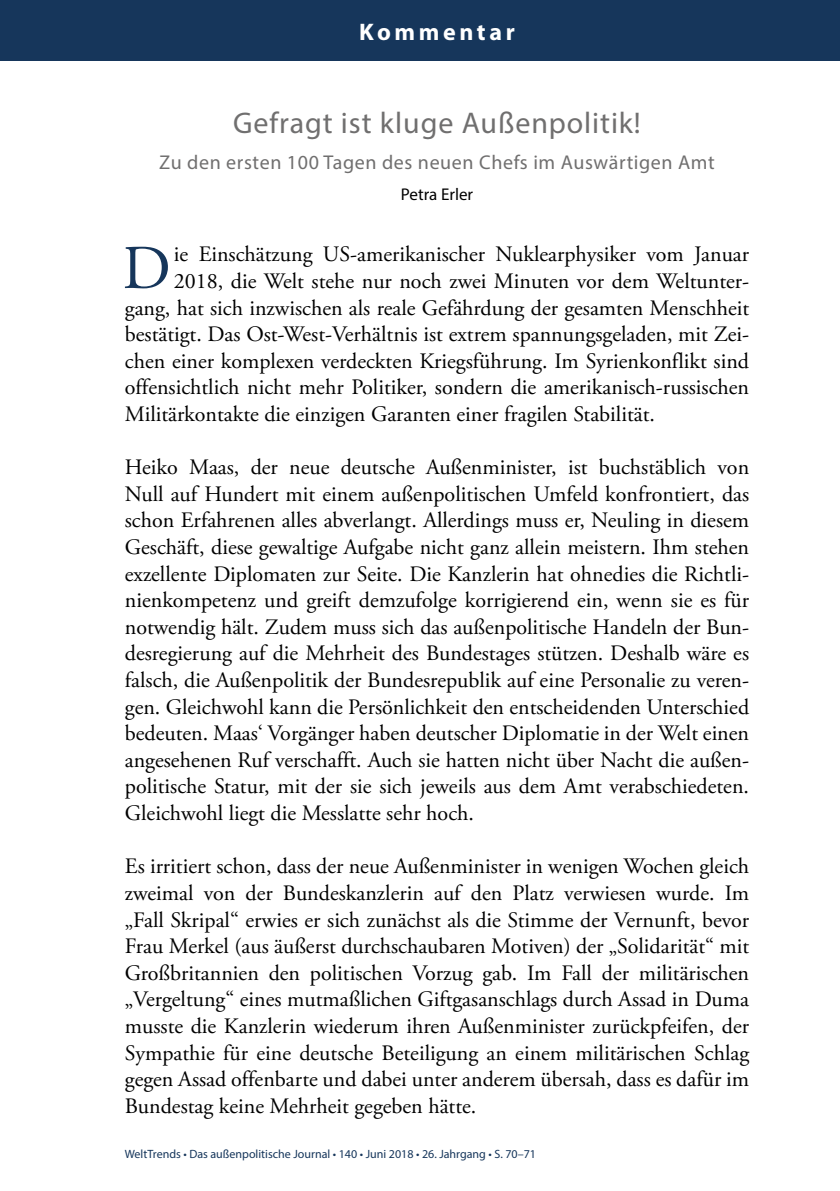
<style>
.page{position:relative;width:840px;height:1191px;background:#fff}
.page>*{position:absolute;margin:0;border:0;box-sizing:border-box;transform-origin:0 0}
.t1{font:62.2px "Adobe Garamond Pro";color:#16365b}
.t2{font:30px "Myriad Pro";letter-spacing:.03em;color:#706f6f}
.t3{font:700 24px "Myriad Pro";letter-spacing:.15em;color:#fff}
.t4{font:22px/26.6px "Adobe Garamond Pro";color:#000;text-align:justify}
.t5{font:20px "Myriad Pro";letter-spacing:.03em;color:#706f6f}
.t6{font:17px "Myriad Pro";color:#000}
.t7{font:12px "Myriad Pro";color:#16365b}
</style>
<div class="page">
<div style="left:0;top:0;width:839px;height:61px;background:#16365b"></div>
<hr style="left:839px;top:961px;width:1px;height:151px;background:#d8e4f3">
<p class="t3" style="left:359px;top:16px;width:157px">Kommentar</p>
<h2 class="t2" style="left:233px;top:105px;width:409px">Gefragt ist kluge Außenpolitik!</h2>
<p class="t5" style="left:159px;top:150px;width:556px">Zu den ersten 100 Tagen des neuen Chefs im Auswärtigen Amt</p>
<p class="t6" style="left:400px;top:184px;width:74px">Petra Erler</p>
<h1 class="t1" style="left:122px;top:231px;width:50px">D</h1>
<p class="t4" style="left:174px;top:242px;width:576px">ie Einschätzung US-amerikanischer Nuklearphysiker vom Januar</p>
<p class="t4" style="left:174px;top:268px;width:576px">2018, die Welt stehe nur noch zwei Minuten vor dem Weltunter-</p>
<p class="t4" style="left:125px;top:295px;width:625px">gang, hat sich inzwischen als reale Gefährdung der gesamten Menschheit</p>
<p class="t4" style="left:125px;top:322px;width:625px">bestätigt. Das Ost-West-Verhältnis ist extrem spannungsgeladen, mit Zei-</p>
<p class="t4" style="left:125px;top:348px;width:625px">chen einer komplexen verdeckten Kriegsführung. Im Syrienkonflikt sind</p>
<p class="t4" style="left:125px;top:375px;width:625px">offensichtlich nicht mehr Politiker, sondern die amerikanisch-russischen</p>
<p class="t4" style="left:125px;top:401px;width:531px">Militärkontakte die einzigen Garanten einer fragilen Stabilität.</p>
<p class="t4" style="left:125px;top:455px;width:625px">Heiko Maas, der neue deutsche Außenminister, ist buchstäblich von Null auf Hundert mit einem außenpolitischen Umfeld konfrontiert, das schon Erfahrenen alles abverlangt. Allerdings muss er, Neuling in diesem Geschäft, diese gewaltige Aufgabe nicht ganz allein meistern. Ihm stehen exzellente Diplomaten zur Seite. Die Kanzlerin hat ohnedies die Richtli&shy;nienkompetenz und greift demzufolge korrigierend ein, wenn sie es für notwendig hält. Zudem muss sich das außenpolitische Handeln der Bun&shy;desregierung auf die Mehrheit des Bundestages stützen. Deshalb wäre es falsch, die Außenpolitik der Bundesrepublik auf eine Personalie zu veren&shy;gen. Gleichwohl kann die Persönlichkeit den entscheidenden Unterschied bedeuten. Maas‘ Vorgänger haben deutscher Diplomatie in der Welt einen angesehenen Ruf verschafft. Auch sie hatten nicht über Nacht die außen&shy;politische Statur, mit der sie sich jeweils aus dem Amt verabschiedeten.<br>Gleichwohl liegt die Messlatte sehr hoch.</p>
<p class="t4" style="left:125px;top:853px;width:625px">Es irritiert schon, dass der neue Außenminister in wenigen Wochen gleich zweimal von der Bundeskanzlerin auf den Platz verwiesen wurde. Im „Fall Skripal“ erwies er sich zunächst als die Stimme der Vernunft, bevor Frau Merkel (aus äußerst durchschaubaren Motiven) der „Solidarität“ mit Großbritannien den politischen Vorzug gab. Im Fall der militärischen „Vergeltung“ eines mutmaßlichen Giftgasanschlags durch Assad in Duma musste die Kanzlerin wiederum ihren Außenminister zurückpfeifen, der Sympathie für eine deutsche Beteiligung an einem militärischen Schlag gegen Assad offenbarte und dabei unter anderem übersah, dass es dafür im Bundestag keine Mehrheit gegeben hätte.</p>
<p class="t7" style="left:125px;top:1146px;width:412px">WeltTrends • Das außenpolitische Journal • 140 • Juni 2018 • 26. Jahrgang • S. 70–71</p>
</div>
